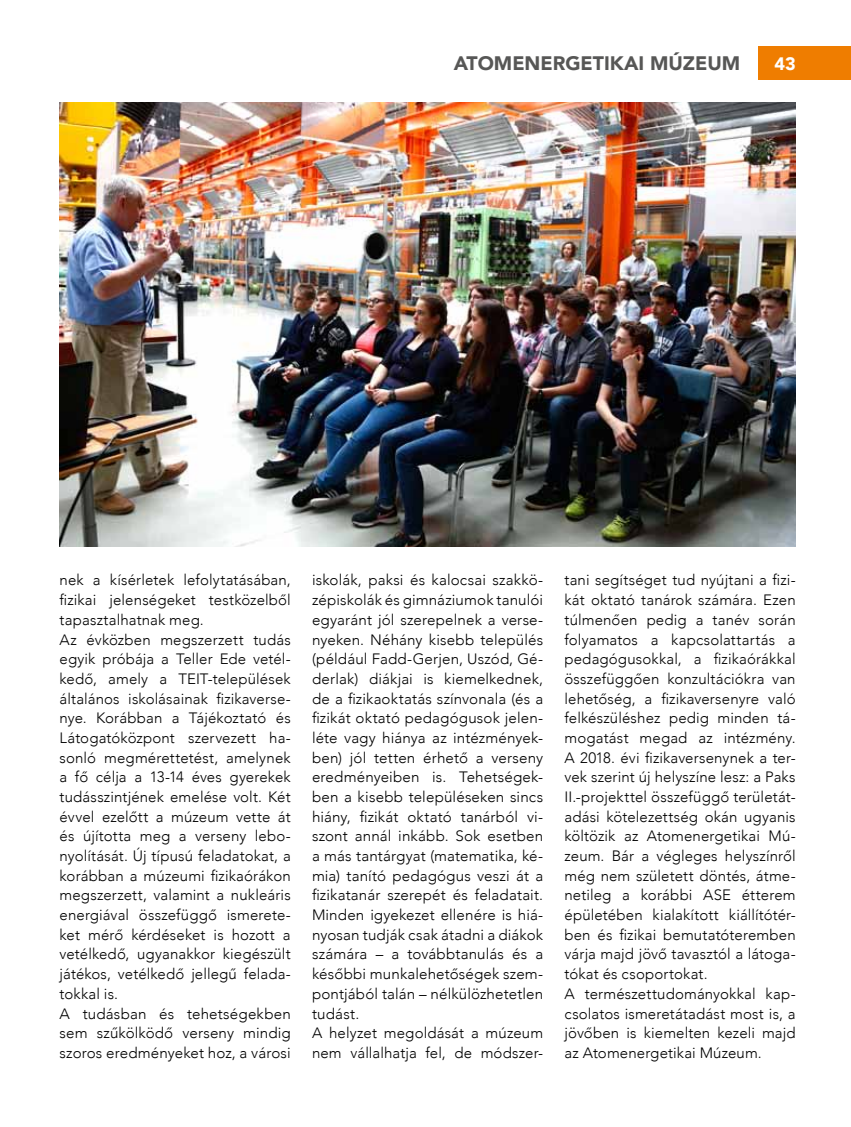
<style>
.page{position:relative;width:851px;height:1127px;background:#fff}
.page>*{position:absolute;margin:0;border:0;box-sizing:border-box;transform-origin:0 0}
.t1{font:900 19.5px "Avenir";color:#575756}
.t2{font:900 18px "Avenir";color:#fff}
.t3{font:300 15px/19.6px "Avenir";letter-spacing:.01em;color:#000}
</style>
<div class="page">
<div style="left:758px;top:47px;width:92px;height:33px;background:#ef7d00"></div>
<img style="left:60px;top:102px;width:735px;height:445px">
<h1 class="t1" style="left:453px;top:46px;width:288px">ATOMENERGETIKAI MÚZEUM</h1>
<p class="t2" style="left:774px;top:48px;width:23px">43</p>
<p class="t3" style="left:60px;top:570px;width:233px">nek a kísérletek lefolytatásában, fizikai jelenségeket testközelből tapasztalhatnak meg.<br>Az évközben megszerzett tudás egyik próbája a Teller Ede vetél&shy;kedő, amely a TEIT-települések általános iskolásainak fizikaverse&shy;nye. Korábban a Tájékoztató és<br>Látogatóközpont szervezett ha&shy;sonló megmérettetést, amelynek a fő célja a 13-14 éves gyerekek tudásszintjének emelése volt. Két évvel ezelőtt a múzeum vette át és újította meg a verseny lebo&shy;nyolítását. Új típusú feladatokat, a korábban a múzeumi fizikaórákon megszerzett, valamint a nukleáris energiával összefüggő ismerete&shy;ket mérő kérdéseket is hozott a vetélkedő, ugyanakkor kiegészült játékos, vetélkedő jellegű felada&shy;tokkal is.<br>A tudásban és tehetségekben sem szűkölködő verseny mindig szoros eredményeket hoz, a városi</p>
<p class="t3" style="left:312px;top:570px;width:233px">iskolák, paksi és kalocsai szakkö&shy;zépiskolák és gimnáziumok tanulói egyaránt jól szerepelnek a verse&shy;nyeken. Néhány kisebb település (például Fadd-Gerjen, Uszód, Gé&shy;derlak) diákjai is kiemelkednek, de a fizikaoktatás színvonala (és a fizikát oktató pedagógusok jelen&shy;léte vagy hiánya az intézmények&shy;ben) jól tetten érhető a verseny eredményeiben is. Tehetségek&shy;ben a kisebb településeken sincs hiány, fizikát oktató tanárból vi&shy;szont annál inkább. Sok esetben a más tantárgyat (matematika, ké&shy;mia) tanító pedagógus veszi át a fizikatanár szerepét és feladatait.<br>Minden igyekezet ellenére is hiá&shy;nyosan tudják csak átadni a diákok számára – a továbbtanulás és a későbbi munkalehetőségek szem&shy;pontjából talán – nélkülözhetetlen tudást.<br>A helyzet megoldását a múzeum nem vállalhatja fel, de módszer-</p>
<p class="t3" style="left:564px;top:570px;width:233px">tani segítséget tud nyújtani a fizi&shy;kát oktató tanárok számára. Ezen túlmenően pedig a tanév során folyamatos a kapcsolattartás a pedagógusokkal, a fizikaórákkal összefüggően konzultációkra van lehetőség, a fizikaversenyre való felkészüléshez pedig minden tá&shy;mogatást megad az intézmény.<br>A 2018. évi fizikaversenynek a ter&shy;vek szerint új helyszíne lesz: a Paks II.-projekttel összefüggő területát&shy;adási kötelezettség okán ugyanis költözik az Atomenergetikai Mú&shy;zeum. Bár a végleges helyszínről még nem született döntés, átme&shy;netileg a korábbi ASE étterem épületében kialakított kiállítótér&shy;ben és fizikai bemutatóteremben várja majd jövő tavasztól a látoga&shy;tókat és csoportokat.<br>A természettudományokkal kap&shy;csolatos ismeretátadást most is, a jövőben is kiemelten kezeli majd az Atomenergetikai Múzeum.</p>
</div>
